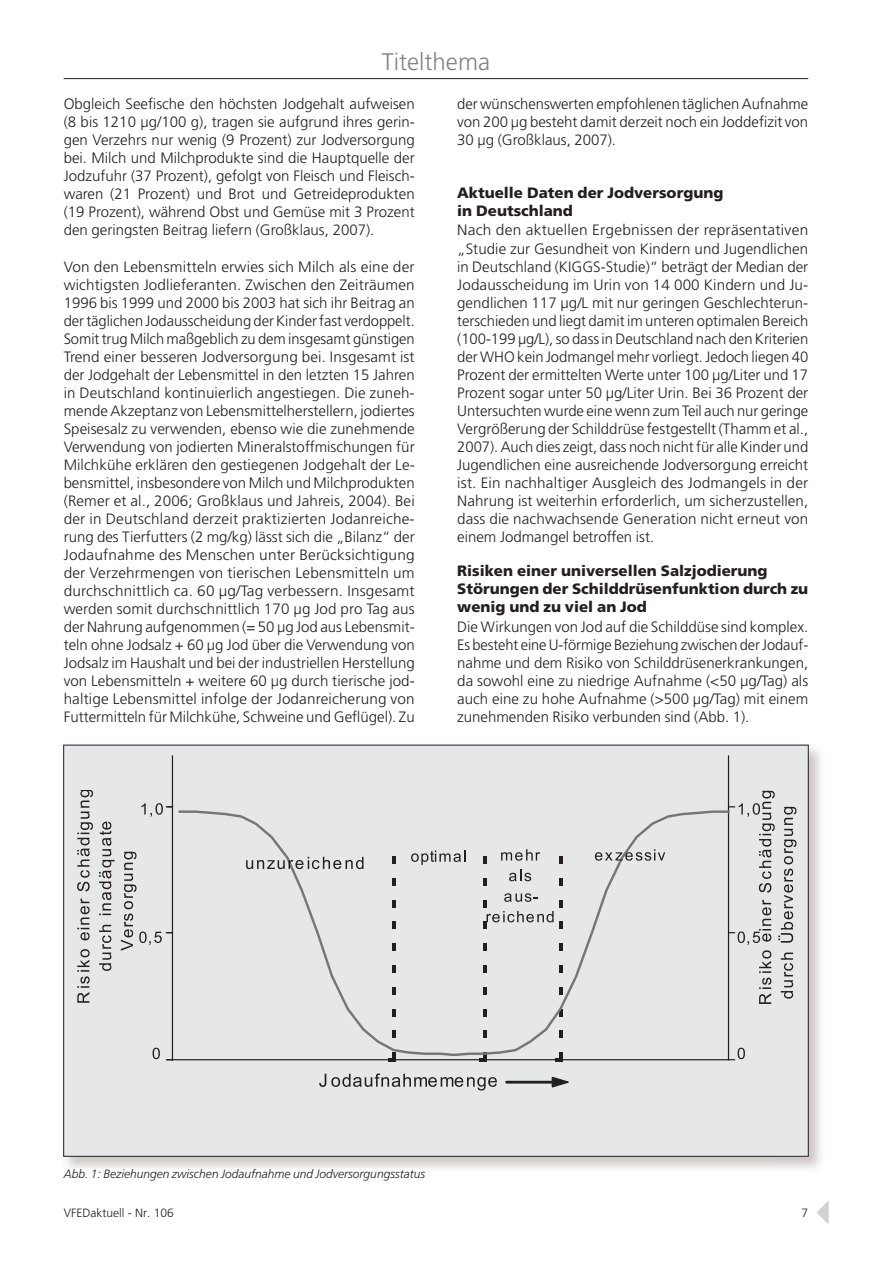
<style>
.page{position:relative;width:894px;height:1263px;background:#fff}
.page>*{position:absolute;margin:0;border:0;box-sizing:border-box;transform-origin:0 0}
.t1{font:300 24px "Frutiger";color:#808285}
.t2{font:300 15px/18px "Frutiger";color:#231f20;text-align:justify}
.t3{font:900 15px/18px "Frutiger";color:#231f20}
.t4{font:italic 300 12px "Frutiger";color:#221d1f}
.t5{font:300 12px "Frutiger";color:#231f20}
.t6{font:italic 300 12px "Frutiger";color:#231f20}
.s1{color:#231f20}
.s2{color:#221e1f}
</style>
<div class="page">
<hr style="left:64px;top:78px;width:744px;height:1px;background:#231f20">
<img style="left:63px;top:744px;width:758px;height:425px">
<img style="left:63px;top:1168px;width:362px;height:1px">
<div style="left:64px;top:745px;width:744px;height:411px;background:#e6e7e9"></div>
<hr style="left:172px;top:756px;width:1px;height:303px;background:#231f20">
<hr style="left:172px;top:1059px;width:556px;height:1px;background:#231f20">
<svg style="left:389px;top:1057px;width:7px;height:5px"></svg>
<svg style="left:479px;top:1057px;width:7px;height:5px"></svg>
<svg style="left:555px;top:1057px;width:8px;height:5px"></svg>
<svg style="left:178px;top:810px;width:549px;height:247px"></svg>
<svg style="left:319px;top:1073px;width:178px;height:17px"></svg>
<svg style="left:77px;top:949px;width:13px;height:53px"></svg>
<svg style="left:77px;top:898px;width:13px;height:42px"></svg>
<svg style="left:77px;top:790px;width:16px;height:101px"></svg>
<svg style="left:99px;top:924px;width:12px;height:47px"></svg>
<svg style="left:99px;top:821px;width:15px;height:94px"></svg>
<svg style="left:152px;top:1047px;width:8px;height:12px"></svg>
<svg style="left:121px;top:851px;width:51px;height:99px"></svg>
<svg style="left:141px;top:803px;width:31px;height:13px"></svg>
<svg style="left:727px;top:755px;width:69px;height:306px"></svg>
<svg style="left:246px;top:857px;width:117px;height:12px"></svg>
<svg style="left:411px;top:850px;width:55px;height:15px"></svg>
<svg style="left:501px;top:849px;width:39px;height:11px"></svg>
<svg style="left:509px;top:870px;width:22px;height:11px"></svg>
<svg style="left:483px;top:893px;width:70px;height:36px"></svg>
<svg style="left:594px;top:849px;width:71px;height:11px"></svg>
<svg style="left:506px;top:1076px;width:63px;height:12px"></svg>
<div style="left:505px;top:1080px;width:55px;height:3px;border:1px solid #231f20"></div>
<h1 class="t1" style="left:382px;top:52px;width:109px">Titelthema</h1>
<p class="t2" style="left:64px;top:96px;width:352px">Obgleich Seefische den höchsten Jodgehalt aufweisen (8 bis 1210 µg/100 g), tragen sie aufgrund ihres gerin&shy;gen Verzehrs nur wenig (9 Prozent) zur Jodversorgung bei. Milch und Milchprodukte sind die Hauptquelle der Jodzufuhr (37 Prozent), gefolgt von Fleisch und Fleisch&shy;waren (21 Prozent) und Brot und Getreideprodukten (19 Prozent), während Obst und Gemüse mit 3 Prozent den geringsten Beitrag liefern (Großklaus, 2007).</p>
<p class="t2" style="left:64px;top:258px;width:352px">Von den Lebensmitteln erwies sich Milch als eine der wichtigsten Jodlieferanten. Zwischen den Zeiträumen 1996 bis 1999 und 2000 bis 2003 hat sich ihr Beitrag an der täglichen Jodausscheidung der Kinder fast verdoppelt.<br>Somit trug Milch maßgeblich zu dem insgesamt günstigen Trend einer besseren Jodversorgung bei. Insgesamt ist der Jodgehalt der Lebensmittel in den letzten 15 Jahren in Deutschland kontinuierlich angestiegen. Die zuneh&shy;mende Akzeptanz von Lebensmittelherstellern, jodiertes Speisesalz zu verwenden, ebenso wie die zunehmende Verwendung von jodierten Mineralstoffmischungen für Milchkühe erklären den gestiegenen Jodgehalt der Le&shy;bensmittel, insbesondere von Milch und Milchprodukten (Remer et al., 2006; Großklaus und Jahreis, 2004). Bei der in Deutschland derzeit praktizierten Jodanreiche&shy;rung des Tierfutters (2 mg/kg) lässt sich die „Bilanz“ der Jodaufnahme des Menschen unter Berücksichtigung der Verzehrmengen von tierischen Lebensmitteln um durchschnittlich ca. 60 µg/Tag verbessern. Insgesamt werden somit durchschnittlich 170 µg Jod pro Tag aus der Nahrung aufgenommen (= 50 µg Jod aus Lebensmit&shy;teln ohne Jodsalz + 60 µg Jod über die Verwendung von Jodsalz im Haushalt und bei der industriellen Herstellung von Lebensmitteln + weitere 60 µg durch tierische jod&shy;haltige Lebensmittel infolge der Jodanreicherung von Futtermitteln für Milchkühe, Schweine und Geflügel). Zu</p>
<p class="t2" style="left:457px;top:96px;width:352px">der wünschenswerten empfohlenen täglichen Aufnahme von 200 µg besteht damit derzeit noch ein Joddefizit von 30 µg (Großklaus, 2007).</p>
<p class="t3" style="left:457px;top:185px;width:267px">Aktuelle Daten der Jodversorgung in Deutschland</p>
<p class="t2" style="left:457px;top:222px;width:352px">Nach den aktuellen Ergebnissen der repräsentativen „Studie zur Gesundheit von Kindern und Jugendlichen in Deutschland (KIGGS-Studie)“ beträgt der Median der Jodausscheidung im Urin von 14 000 Kindern und Ju&shy;gendlichen 117 µg/L mit nur geringen Geschlechterun&shy;terschieden und liegt damit im unteren optimalen Bereich (100-199 µg/L), so dass in Deutschland nach den Kriterien der WHO kein Jodmangel mehr vorliegt. Jedoch liegen 40<br>Prozent der ermittelten Werte unter 100 µg/Liter und 17<br>Prozent sogar unter 50 µg/Liter Urin. Bei 36 Prozent der Untersuchten wurde eine wenn zum Teil auch nur geringe Vergrößerung der Schilddrüse festgestellt (Thamm et al., 2007). Auch dies zeigt, dass noch nicht für alle Kinder und Jugendlichen eine ausreichende Jodversorgung erreicht ist. Ein nachhaltiger Ausgleich des Jodmangels in der Nahrung ist weiterhin erforderlich, um sicherzustellen, dass die nachwachsende Generation nicht erneut von einem Jodmangel betroffen ist.</p>
<p class="t3" style="left:457px;top:563px;width:352px">Risiken einer universellen Salzjodierung<br>Störungen der Schilddrüsenfunktion durch zu wenig und zu viel an Jod</p>
<p class="t2" style="left:457px;top:618px;width:352px">Die Wirkungen von Jod auf die Schilddüse sind komplex.<br>Es besteht eine U-förmige Beziehung zwischen der Jodauf&shy;nahme und dem Risiko von Schilddrüsenerkrankungen, da sowohl eine zu niedrige Aufnahme (&lt;50 µg/Tag) als auch eine zu hohe Aufnahme (&gt;500 µg/Tag) mit einem zunehmenden Risiko verbunden sind (Abb. 1).</p>
<p class="t4" style="left:64px;top:1169px;width:363px"><span class="s1">Abb</span> 1: Beziehu<span class="s2">ngen z</span>wischen Jodaufnahm<span class="s2">e u</span>nd Jod<span class="s2">versorgungss</span>tat<span class="s2">us</span></p>
<p class="t6" style="left:85px;top:1169px;width:5px">.</p>
<p class="t5" style="left:64px;top:1208px;width:112px">VFEDaktuell - Nr. 106</p>
<p class="t5" style="left:801px;top:1208px;width:8px">7</p>
</div>
